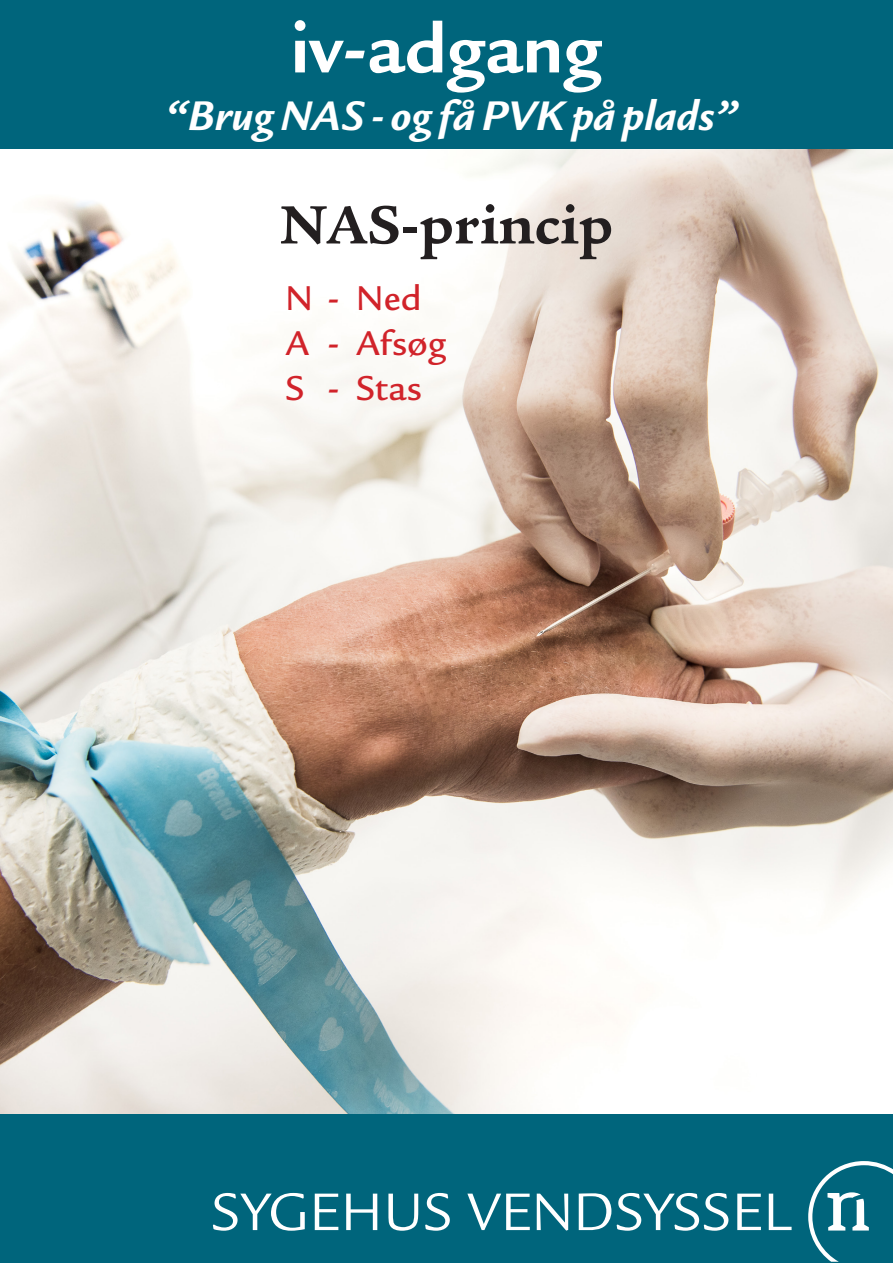
<style>
.page{position:relative;width:893px;height:1263px;background:#fff}
.page>*{position:absolute;margin:0;border:0;box-sizing:border-box;transform-origin:0 0}
.t1{font:700 75px "Legacy Sans ITC Std";color:#fff}
.t2{font:700 58.5px "Legacy Serif ITC Std";color:#231f20}
.t3{font:italic 700 45px "Legacy Sans ITC Std";color:#fff}
.t4{font:500 37.5px "Legacy Sans ITC Std";color:#d1232a}
</style>
<div class="page">
<img style="left:0;top:149px;width:893px;height:965px">
<div style="left:0;top:0;width:893px;height:149px;background:#00657c"></div>
<div style="left:0;top:1114px;width:893px;height:149px;background:#00657c"></div>
<svg style="left:213px;top:1193px;width:92px;height:38px"></svg>
<svg style="left:315px;top:1193px;width:23px;height:37px"></svg>
<svg style="left:346px;top:1193px;width:31px;height:37px"></svg>
<svg style="left:388px;top:1193px;width:30px;height:38px"></svg>
<svg style="left:425px;top:1193px;width:25px;height:38px"></svg>
<svg style="left:467px;top:1193px;width:63px;height:37px"></svg>
<svg style="left:537px;top:1193px;width:31px;height:37px"></svg>
<svg style="left:579px;top:1193px;width:32px;height:37px"></svg>
<svg style="left:617px;top:1193px;width:111px;height:38px"></svg>
<svg style="left:737px;top:1193px;width:24px;height:37px"></svg>
<svg style="left:769px;top:1193px;width:23px;height:37px"></svg>
<svg style="left:808px;top:1161px;width:85px;height:101px"></svg>
<p class="t1" style="left:291px;top:6px;width:312px">iv-adgang</p>
<p class="t3" style="left:165px;top:90px;width:574px">“Brug NAS - og få PVK på plads”</p>
<p class="t2" style="left:280px;top:191px;width:335px">NAS-princip</p>
<p class="t4" style="left:286px;top:277px;width:137px">N - Ned</p>
<p class="t4" style="left:286px;top:322px;width:162px">A - Afsøg</p>
<p class="t4" style="left:286px;top:367px;width:138px">S - Stas</p>
</div>
